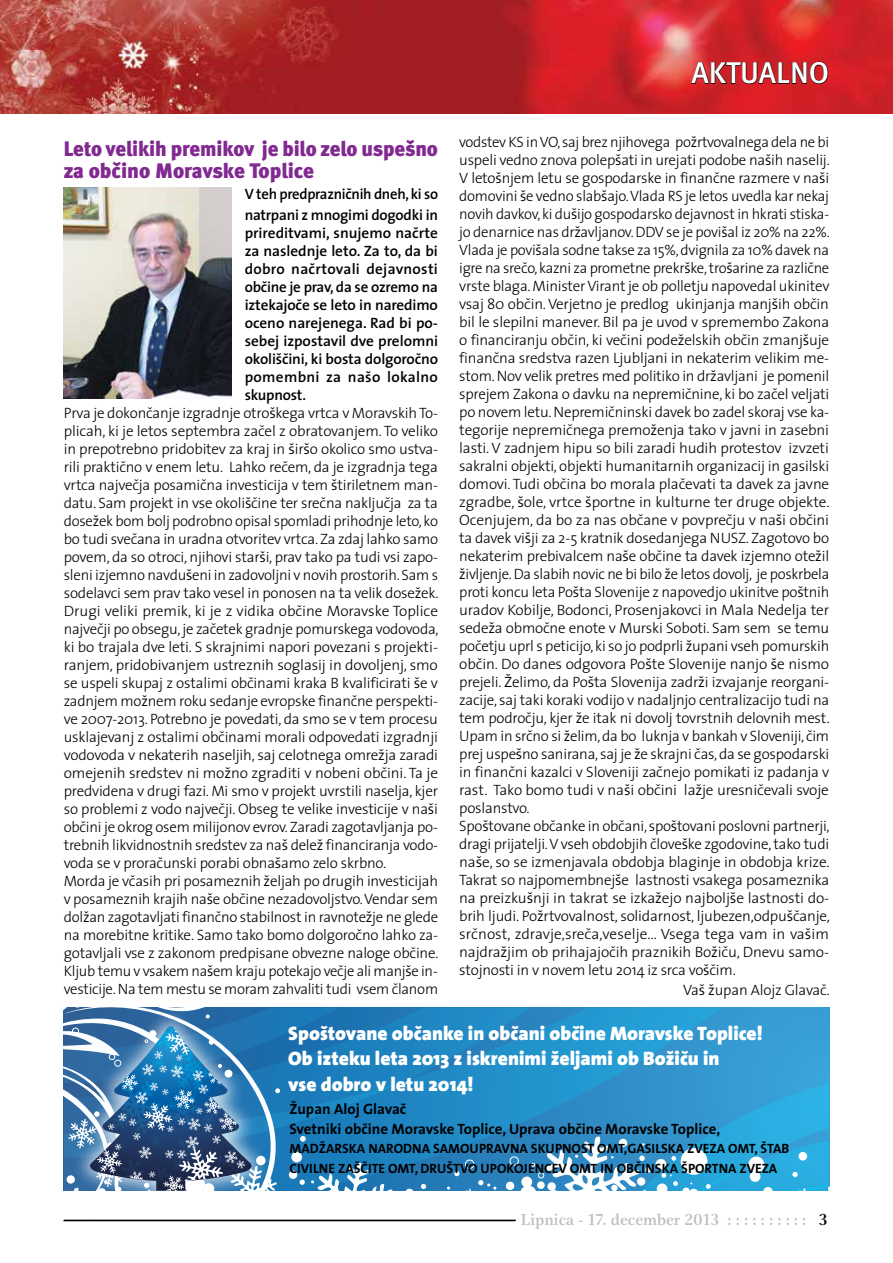
<style>
.page{position:relative;width:893px;height:1263px;background:#fff}
.page>*{position:absolute;margin:0;border:0;box-sizing:border-box;transform-origin:0 0}
.t1{font:30px "Meta Medium CE";color:#fff}
.t2{font:21px/22.5px "Meta Black CELF";letter-spacing:-.01em;color:#812990}
.t3{font:900 19.5px/25.5px "The Sans OT";color:#fff}
.t4{font:500 16.5px "Gamma Itc TEE";color:#bcbec0}
.t5{font:300 15px/18px "The Sans OT";letter-spacing:-.015em;color:#000}
.t6{font:600 15px/18px "The Sans OT";letter-spacing:-.015em;color:#000}
.t7{font:700 15px/19.5px "The Sans OT";color:#000}
.t8{font:700 13.5px/19.5px "The Sans OT";color:#000}
.s1{color:#000}
</style>
<div class="page">
<img style="left:0;top:0;width:893px;height:114px">
<svg style="left:690px;top:0;width:138px;height:84px;background:#c6272a"></svg>
<svg style="left:63px;top:1219px;width:453px;height:2px"></svg>
<div style="left:64px;top:1008px;width:765px;height:183px;background:#369ed5"></div>
<svg style="left:414px;top:1008px;width:307px;height:183px"></svg>
<svg style="left:414px;top:1008px;width:116px;height:125px;background:#218ac5"></svg>
<div style="left:465px;top:1159px;width:9px;height:10px;border:1px solid #fff;border-radius:50%"></div>
<div style="left:510px;top:1156px;width:9px;height:9px;border:1px solid #fff;border-radius:50%"></div>
<svg style="left:421px;top:1184px;width:5px;height:5px"></svg>
<svg style="left:447px;top:1171px;width:49px;height:20px"></svg>
<div style="left:506px;top:1182px;width:8px;height:8px;background:#fff;border-radius:50%"></div>
<svg style="left:520px;top:1084px;width:309px;height:107px"></svg>
<svg style="left:64px;top:1008px;width:350px;height:183px;background:#3e81b3"></svg>
<img style="left:64px;top:188px;width:168px;height:211px">
<h1 class="t1" style="left:691px;top:54px;width:139px">AKTUALNO</h1>
<p class="t5" style="left:459px;top:132px;width:372px">vodstev KS in VO, saj brez njihovega požrtvovalnega dela ne bi uspeli vedno znova polepšati in urejati podobe naših naselij.<br>V letošnjem letu se gospodarske in finančne razmere v naši domovini še vedno slabšajo. Vlada RS je letos uvedla kar nekaj novih davkov, ki dušijo gospodarsko dejavnost in hkrati stiska&shy;jo denarnice nas državljanov. DDV se je povišal iz 20% na 22%.<br>Vlada je povišala sodne takse za 15%, dvignila za 10% davek na igre na srečo, kazni za prometne prekrške, trošarine za različne vrste blaga. Minister Virant je ob polletju napovedal ukinitev vsaj 80 občin. Verjetno je predlog ukinjanja manjših občin bil le slepilni manever. Bil pa je uvod v spremembo Zakona o financiranju občin, ki večini podeželskih občin zmanjšuje finančna sredstva razen Ljubljani in nekaterim velikim me&shy;stom. Nov velik pretres med politiko in državljani je pomenil sprejem Zakona o davku na nepremičnine, ki bo začel veljati po novem letu. Nepremičninski davek bo zadel skoraj vse ka&shy;tegorije nepremičnega premoženja tako v javni in zasebni lasti. V zadnjem hipu so bili zaradi hudih protestov izvzeti sakralni objekti, objekti humanitarnih organizacij in gasilski domovi. Tudi občina bo morala plačevati ta davek za javne zgradbe, šole, vrtce športne in kulturne ter druge objekte.<br>Ocenjujem, da bo za nas občane v povprečju v naši občini ta davek višji za 2-5 kratnik dosedanjega NUSZ. Zagotovo bo nekaterim prebivalcem naše občine ta davek izjemno otežil življenje. Da slabih novic ne bi bilo že letos dovolj, je poskrbela proti koncu leta Pošta Slovenije z napovedjo ukinitve poštnih uradov Kobilje, Bodonci, Prosenjakovci in Mala Nedelja ter sedeža območne enote v Murski Soboti. Sam sem se temu početju uprl s peticijo, ki so jo podprli župani vseh pomurskih občin. Do danes odgovora Pošte Slovenije nanjo še nismo prejeli. Želimo, da Pošta Slovenija zadrži izvajanje reorgani&shy;zacije, saj taki koraki vodijo v nadaljnjo centralizacijo tudi na tem področju, kjer že itak ni dovolj tovrstnih delovnih mest.<br>Upam in srčno si želim, da bo luknja v bankah v Sloveniji, čim prej uspešno sanirana, saj je že skrajni čas, da se gospodarski in finančni kazalci v Sloveniji začnejo pomikati iz padanja v rast. Tako bomo tudi v naši občini lažje uresničevali svoje poslanstvo.<br>Spoštovane občanke in občani, spoštovani poslovni partnerji, dragi prijatelji. V vseh obdobjih človeške zgodovine, tako tudi naše, so se izmenjavala obdobja blaginje in obdobja krize.<br>Takrat so najpomembnejše lastnosti vsakega posameznika na preizkušnji in takrat se izkažejo najboljše lastnosti do&shy;brih ljudi. Požrtvovalnost, solidarnost, ljubezen,odpuščanje, srčnost, zdravje,sreča,veselje... Vsega tega vam in vašim najdražjim ob prihajajočih praznikih Božiču, Dnevu samo&shy;stojnosti in v novem letu 2014 iz srca voščim.</p>
<p class="t5" style="left:683px;top:980px;width:148px">Vaš župan Alojz Glavač.</p>
<h3 class="t3" style="left:288px;top:1020px;width:476px">Spoštovane občanke in občani občine Moravske Toplice!<br>Ob izteku leta 2013 z iskrenimi željami ob Božiču in<br>vse dobro v letu 2014!</h3>
<p class="t7" style="left:289px;top:1099px;width:432px">Župan Aloj Glavač<br>Svetniki občine Moravske Toplice, Uprava občine Moravske Toplice,</p>
<p class="t8" style="left:289px;top:1139px;width:502px">MADŽARSKA NARODNA SAMOUPRAVNA SKUPNOST OMT,GASILSKA ZVEZA OMT, ŠTAB<br>CIVILNE ZAŠČITE OMT, DRUŠTVO UPOKOJENCEV OMT IN OBČINSKA ŠPORTNA ZVEZA</p>
<h2 class="t2" style="left:64px;top:137px;width:376px">Leto velikih premikov je bilo zelo uspešno za občino Moravske Toplice</h2>
<p class="t6" style="left:245px;top:183px;width:195px;line-height:21px">V teh predprazničnih dneh, ki so natrpani z mnogimi dogodki in</p>
<p class="t6" style="left:245px;top:224px;width:195px;text-align:justify">prireditvami, snujemo načrte za naslednje leto. Za to, da bi dobro načrtovali dejavnosti občine je prav, da se ozremo na iztekajoče se leto in naredimo oceno narejenega. Rad bi po&shy;sebej izpostavil dve prelomni okoliščini, ki bosta dolgoročno pomembni za našo lokalno skupnost.</p>
<p class="t5" style="left:64px;top:404px;width:376px">Prva je dokončanje izgradnje otroškega vrtca v Moravskih To&shy;plicah, ki je letos septembra začel z obratovanjem. To veliko in prepotrebno pridobitev za kraj in širšo okolico smo ustva&shy;rili praktično v enem letu. Lahko rečem, da je izgradnja tega vrtca največja posamična investicija v tem štiriletnem man&shy;datu. Sam projekt in vse okoliščine ter srečna naključja za ta dosežek bom bolj podrobno opisal spomladi prihodnje leto, ko bo tudi svečana in uradna otvoritev vrtca. Za zdaj lahko samo povem, da so otroci, njihovi starši, prav tako pa tudi vsi zapo&shy;sleni izjemno navdušeni in zadovoljni v novih prostorih. Sam s sodelavci sem prav tako vesel in ponosen na ta velik dosežek.<br>Drugi veliki premik, ki je z vidika občine Moravske Toplice največji po obsegu, je začetek gradnje pomurskega vodovoda, ki bo trajala dve leti. S skrajnimi napori povezani s projekti&shy;ranjem, pridobivanjem ustreznih soglasij in dovoljenj, smo se uspeli skupaj z ostalimi občinami kraka B kvalificirati še v zadnjem možnem roku sedanje evropske finančne perspekti&shy;ve 2007-2013. Potrebno je povedati, da smo se v tem procesu usklajevanj z ostalimi občinami morali odpovedati izgradnji vodovoda v nekaterih naseljih, saj celotnega omrežja zaradi omejenih sredstev ni možno zgraditi v nobeni občini. Ta je predvidena v drugi fazi. Mi smo v projekt uvrstili naselja, kjer so problemi z vodo največji. Obseg te velike investicije v naši občini je okrog osem milijonov evrov. Zaradi zagotavljanja po&shy;trebnih likvidnostnih sredstev za naš delež financiranja vodo&shy;voda se v proračunski porabi obnašamo zelo skrbno.<br>Morda je včasih pri posameznih željah po drugih investicijah v posameznih krajih naše občine nezadovoljstvo. Vendar sem dolžan zagotavljati finančno stabilnost in ravnotežje ne glede na morebitne kritike. Samo tako bomo dolgoročno lahko za&shy;gotavljali vse z zakonom predpisane obvezne naloge občine.<br>Kljub temu v vsakem našem kraju potekajo večje ali manjše in&shy;vesticije. Na tem mestu se moram zahvaliti tudi vsem članom</p>
<p class="t4" style="left:521px;top:1209px;width:308px">Lipnica - 17. december 2013 : : : : : : : : : : <span class="s1">3</span></p>
</div>
